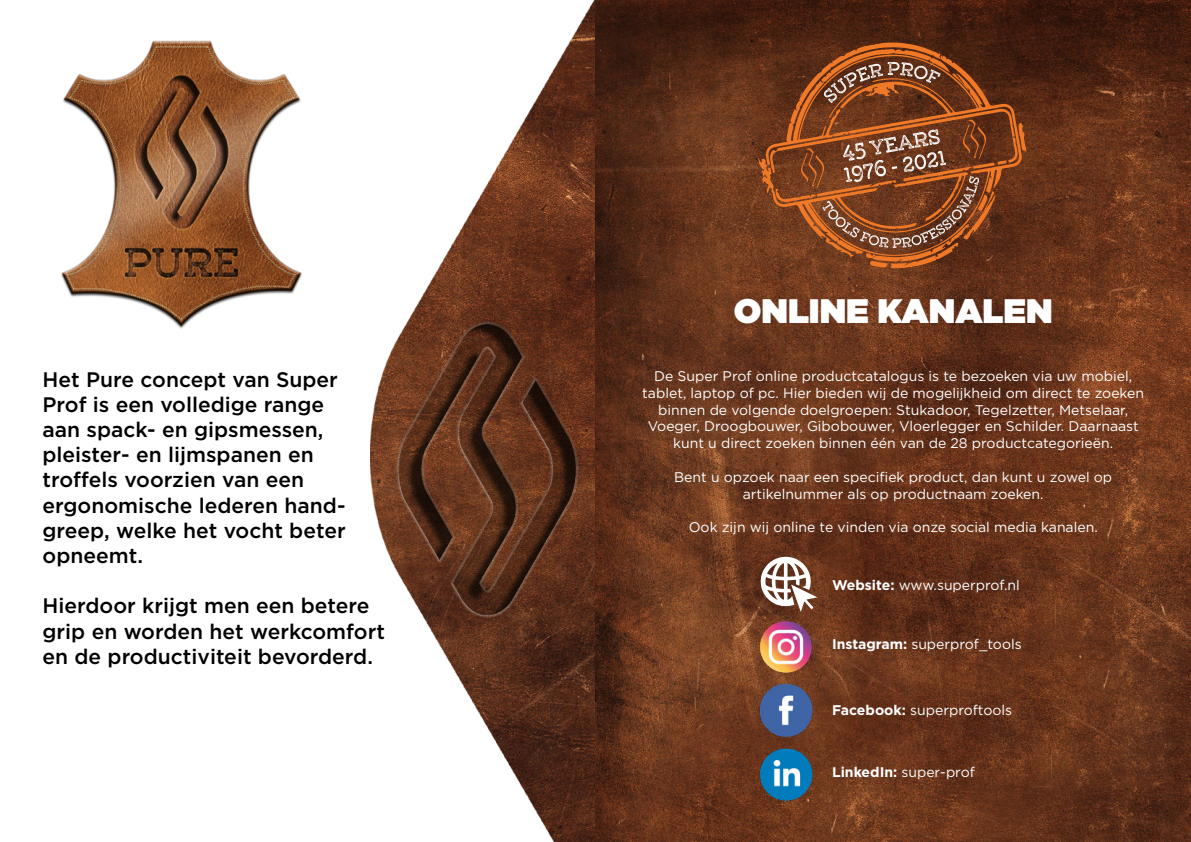
<style>
.page{position:relative;width:1191px;height:842px;background:#fff}
.page>*{position:absolute;margin:0;border:0;box-sizing:border-box;transform-origin:0 0}
.t1{font:900 34px "Gotham";color:#fff}
.t2{font:500 21px/25.2px "Gotham";color:#000}
.t3{font:14px/16.8px "Gotham";color:#fff;text-align:center}
.s1{font-weight:700}
</style>
<div class="page">
<img style="left:445px;top:0;width:150px;height:842px">
<img style="left:370px;top:257px;width:225px;height:449px">
<img style="left:61px;top:40px;width:241px;height:289px">
<img style="left:595px;top:0;width:596px;height:842px">
<svg style="left:761px;top:42px;width:261px;height:6px;background:#632f14"></svg>
<svg style="left:758px;top:48px;width:268px;height:220px;background:#7f4524"></svg>
<img style="left:760px;top:748px;width:52px;height:52px">
<img style="left:759px;top:684px;width:53px;height:52px">
<img style="left:760px;top:621px;width:52px;height:51px">
<svg style="left:760px;top:557px;width:57px;height:55px"></svg>
<h2 class="t2" style="left:43px;top:366px;width:305px">Het Pure concept van Super<br>Prof is een volledige range aan spack- en gipsmessen, pleister- en lijmspanen en troffels voorzien van een ergonomische lederen hand&shy;greep, welke het vocht beter opneemt.</h2>
<h2 class="t2" style="left:43px;top:593px;width:344px">Hierdoor krijgt men een betere grip en worden het werkcomfort en de productiviteit bevorderd.</h2>
<h1 class="t1" style="left:734px;top:286px;width:320px">ONLINE KANALEN</h1>
<p class="t3" style="left:642px;top:367px;width:503px">De Super Prof online productcatalogus is te bezoeken via uw mobiel, tablet, laptop of pc. Hier bieden wij de mogelijkheid om direct te zoeken binnen de volgende doelgroepen: Stukadoor, Tegelzetter, Metselaar, Voeger, Droogbouwer, Gibobouwer, Vloerlegger en Schilder. Daarnaast kunt u direct zoeken binnen één van de 28 productcategorieën.</p>
<p class="t3" style="left:674px;top:468px;width:439px">Bent u opzoek naar een specifiek product, dan kunt u zowel op artikelnummer als op productnaam zoeken.</p>
<p class="t3" style="left:688px;top:518px;width:410px">Ook zijn wij online te vinden via onze social media kanalen.</p>
<p class="t3" style="left:832px;top:576px;width:189px"><span class="s1">Website:</span> www.superprof.nl</p>
<p class="t3" style="left:832px;top:636px;width:191px"><span class="s1">Instagram:</span> superprof_tools</p>
<p class="t3" style="left:832px;top:701px;width:182px"><span class="s1">Facebook:</span> superproftools</p>
<p class="t3" style="left:832px;top:763px;width:144px"><span class="s1">LinkedIn:</span> super-prof</p>
</div>
